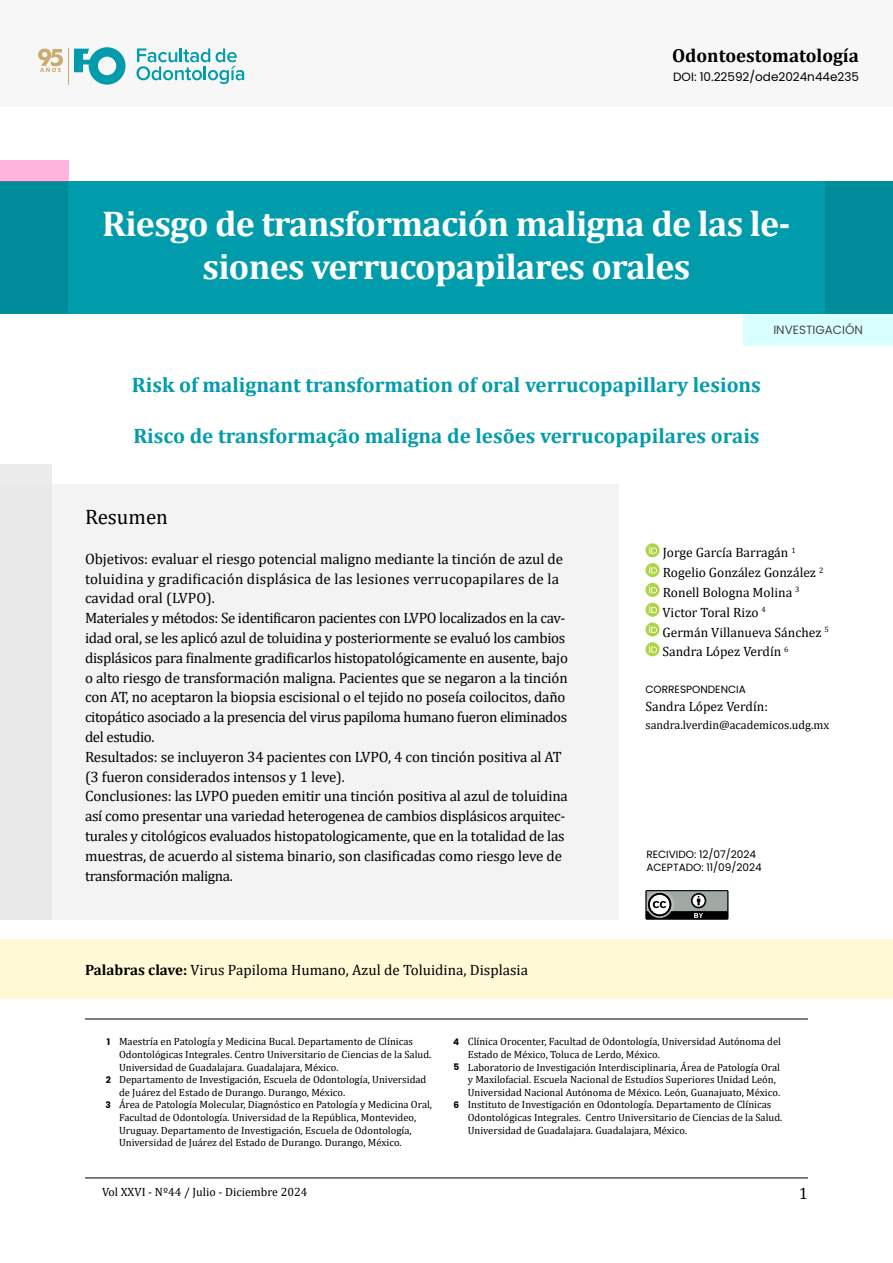
<style>
.page{position:relative;width:893px;height:1263px;background:#fff}
.page>*{position:absolute;margin:0;border:0;box-sizing:border-box;transform-origin:0 0}
.t1{font:700 36px/43.2px "Cambria";letter-spacing:-.02em;color:#fff;text-align:center}
.t2{font:700 21px "Cambria";color:#009cab}
.t3{font:21px "Cambria";color:#000}
.t4{font:700 18.9px "Cambria";color:#000}
.t5{font:16.5px "Cambria";color:#000}
.t6{font:15px/19.8px "Cambria";letter-spacing:-.02em;color:#000}
.t7{font:15px "Cambria";color:#000}
.t8{font:13.5px/19.8px "Cambria";color:#000}
.t9{font:12px "Cambria";color:#000}
.t10{font:12px "Poppins";color:#000}
.t11{font:12px "Poppins";color:#484646}
.t12{font:10.5px/12.6px "Cambria";color:#000}
.t13{font:10.5px/12.6px "Poppins";color:#000}
.t14{font:700 9px "Poppins";color:#000}
.s1{font-weight:700}
</style>
<div class="page">
<div style="left:744px;top:314px;width:149px;height:31px;background:#daffff"></div>
<div style="left:0;top:181px;width:893px;height:133px;background:#008c9a"></div>
<div style="left:68px;top:181px;width:757px;height:133px;background:#009cab"></div>
<div style="left:0;top:484px;width:619px;height:435px;background:#f3f3f3"></div>
<div style="left:0;top:940px;width:893px;height:59px;background:#fff9d6"></div>
<hr style="left:85px;top:1177px;width:723px;height:1px;background:#000">
<div style="left:0;top:160px;width:68px;height:21px;background:#ffb5dc"></div>
<svg style="left:645px;top:543px;width:14px;height:14px"></svg>
<svg style="left:645px;top:563px;width:14px;height:14px"></svg>
<svg style="left:645px;top:583px;width:14px;height:14px"></svg>
<svg style="left:645px;top:603px;width:14px;height:33px"></svg>
<svg style="left:645px;top:642px;width:14px;height:14px"></svg>
<svg style="left:645px;top:890px;width:83px;height:29px;background:#727674"></svg>
<div style="left:0;top:464px;width:51px;height:455px;background:#e7e7e8"></div>
<div style="left:0;top:0;width:893px;height:106px;background:#f7f7f8"></div>
<svg style="left:136px;top:48px;width:108px;height:36px"></svg>
<svg style="left:74px;top:47px;width:52px;height:38px"></svg>
<svg style="left:38px;top:49px;width:25px;height:23px"></svg>
<hr style="left:68px;top:48px;width:1px;height:37px;background:#c9ab6e">
<hr style="left:85px;top:1018px;width:723px;height:1px;background:#000">
<p class="t4" style="left:672px;top:42px;width:188px">Odontoestomatología</p>
<p class="t10" style="left:673px;top:69px;width:187px">DOI: 10.22592/ODE2024N44E235</p>
<h1 class="t1" style="left:102px;top:201px;width:690px">Riesgo de transformación maligna de las le&shy;siones verrucopapilares orales</h1>
<p class="t11" style="left:773px;top:323px;width:7px">INVESTI</p>
<p class="t11" style="left:815px;top:323px;width:47px">GACIÓN</p>
<h2 class="t2" style="left:132px;top:370px;width:630px">Risk of malignant transformation of oral verrucopapillary lesions</h2>
<h2 class="t2" style="left:133px;top:421px;width:628px">Risco de transformação maligna de lesões verrucopapilares orais</h2>
<h2 class="t3" style="left:85px;top:505px;width:84px">Resumen</h2>
<p class="t6" style="left:85px;top:549px;width:484px">Objetivos: evaluar el riesgo potencial maligno mediante la tinción de azul de toluidina y gradificación displásica de las lesiones verrucopapilares de la cavidad oral (LVPO).<br>Materiales y métodos: Se identificaron pacientes con LVPO localizados en la cav&shy;idad oral, se les aplicó azul de toluidina y posteriormente se evaluó los cambios displásicos para finalmente gradificarlos histopatológicamente en ausente, bajo o alto riesgo de transformación maligna. Pacientes que se negaron a la tinción con AT, no aceptaron la biopsia escisional o el tejido no poseía coilocitos, daño citopático asociado a la presencia del virus papiloma humano fueron eliminados del estudio.<br>Resultados: se incluyeron 34 pacientes con LVPO, 4 con tinción positiva al AT (3 fueron considerados intensos y 1 leve).<br>Conclusiones: las LVPO pueden emitir una tinción positiva al azul de toluidina así como presentar una variedad heterogenea de cambios displásicos arquitec&shy;turales y citológicos evaluados histopatologicamente, que en la totalidad de las muestras, de acuerdo al sistema binario, son clasificadas como riesgo leve de transformación maligna.</p>
<p class="t7" style="left:85px;top:961px;width:444px"><span class="s1">Palabras clave:</span> Virus Papiloma Humano, Azul de Toluidina, Displasia</p>
<p class="t8" style="left:662px;top:543px;width:168px">Jorge García Barragán <sup>1<br></sup>Rogelio González González <sup>2<br></sup>Ronell Bologna Molina <sup>3<br></sup>Victor Toral Rizo <sup>4<br></sup>Germán Villanueva Sánchez <sup>5<br></sup>Sandra López Verdín <sup>6</sup></p>
<p class="t13" style="left:645px;top:683px;width:101px">CORRESPONDENCIA</p>
<p class="t8" style="left:645px;top:696px;width:124px">Sandra López Verdín:</p>
<p class="t9" style="left:645px;top:718px;width:185px">sandra.lverdin@academicos.udg.mx</p>
<p class="t13" style="left:646px;top:848px;width:117px">RECIVIDO: 12/07/2024<br>ACEPTADO: 11/09/2024</p>
<p class="t12" style="left:119px;top:1035px;width:315px">Maestría en Patología y Medicina Bucal. Departamento de Clínicas Odontológicas Integrales. Centro Universitario de Ciencias de la Salud.<br>Universidad de Guadalajara. Guadalajara, México.<br>Departamento de Investigación, Escuela de Odontología, Universidad de Juárez del Estado de Durango. Durango, México.<br>Área de Patología Molecular, Diagnóstico en Patología y Medicina Oral, Facultad de Odontología. Universidad de la República, Montevideo, Uruguay. Departamento de Investigación, Escuela de Odontología, Universidad de Juárez del Estado de Durango. Durango, México.</p>
<p class="t14" style="left:107px;top:1036px;width:5px">1</p>
<p class="t14" style="left:453px;top:1036px;width:8px">4</p>
<p class="t14" style="left:106px;top:1074px;width:7px">2</p>
<p class="t14" style="left:105px;top:1099px;width:7px">3</p>
<p class="t14" style="left:453px;top:1062px;width:7px">5</p>
<p class="t14" style="left:453px;top:1099px;width:7px">6</p>
<p class="t12" style="left:468px;top:1035px;width:316px">Clínica Orocenter, Facultad de Odontología, Universidad Autónoma del Estado de México, Toluca de Lerdo, México.<br>Laboratorio de Investigación Interdisciplinaria, Área de Patología Oral y Maxilofacial. Escuela Nacional de Estudios Superiores Unidad León, Universidad Nacional Autónoma de México. León, Guanajuato, México.<br>Instituto de Investigación en Odontología. Departamento de Clínicas Odontológicas Integrales. Centro Universitario de Ciencias de la Salud.<br>Universidad de Guadalajara. Guadalajara, México.</p>
<p class="t9" style="left:102px;top:1184px;width:207px">Vol XXVI - Nº44 / Julio - Diciembre 2024</p>
<p class="t5" style="left:799px;top:1184px;width:11px">1</p>
</div>
